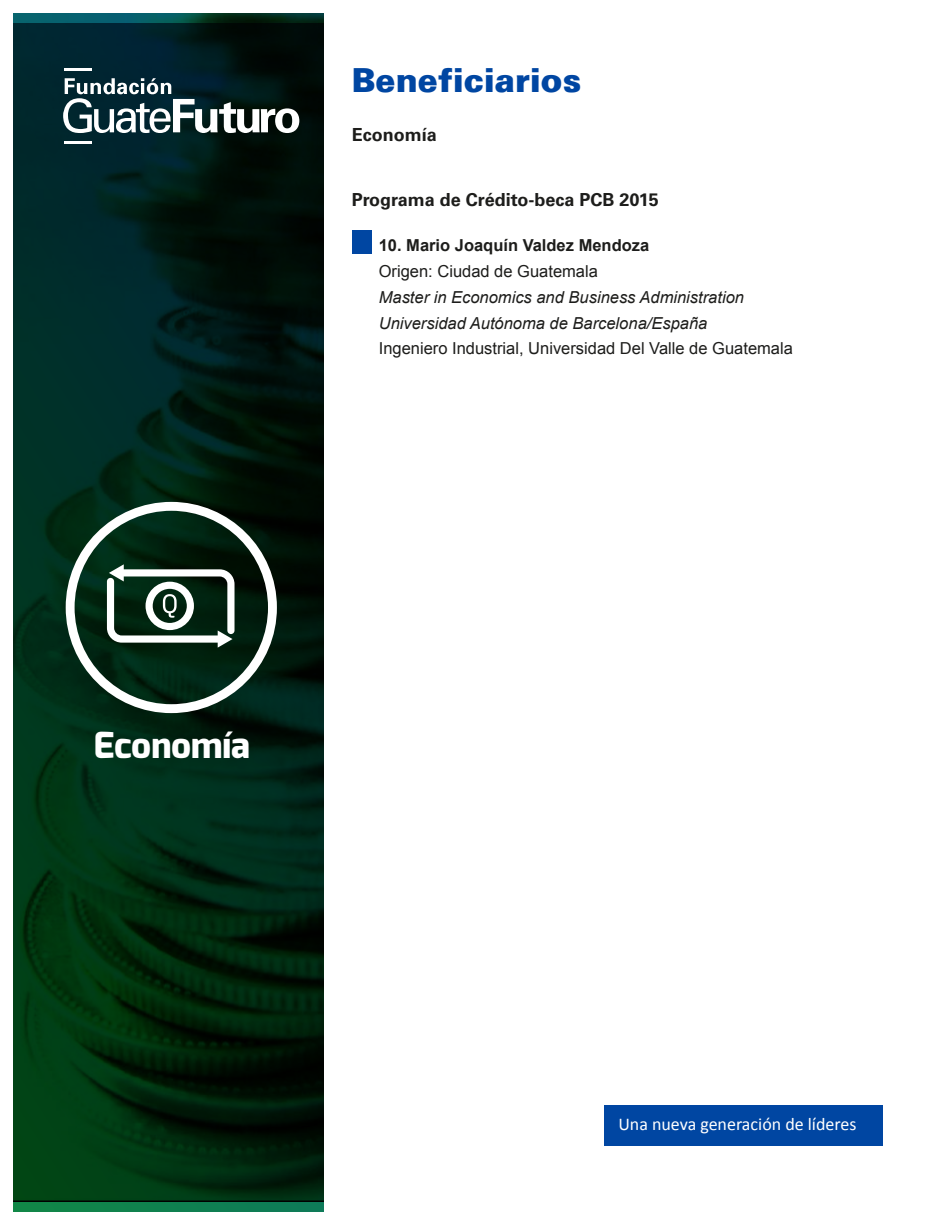
<style>
.page{position:relative;width:945px;height:1215px;background:#fff}
.page>*{position:absolute;margin:0;border:0;box-sizing:border-box;transform-origin:0 0}
.t1{font:800 36px "Exo";color:#fff}
.t2{font:900 33px "Univers";color:#0046a2}
.t3{font:700 18px "Univers";color:#1d1d1b}
.t4{font:18px "Calibri";color:#fff}
.t5{font:italic 16.5px/25.8px "Arial";color:#1d1d1b}
.t6{font:16.5px "Arial";color:#1d1d1b}
.t7{font:700 16.5px "Arial";color:#1d1d1b}
</style>
<div class="page">
<svg style="left:14px;top:24px;width:310px;height:1188px;background:#022718"></svg>
<div style="left:352px;top:230px;width:19px;height:24px;background:#0046a2"></div>
<svg style="left:63px;top:78px;width:236px;height:55px"></svg>
<hr style="left:65px;top:141px;width:27px;height:3px;background:#fff">
<hr style="left:65px;top:68px;width:27px;height:3px;background:#fff">
<div style="left:66px;top:502px;width:211px;height:211px;border:9px solid #fff;border-radius:50%"></div>
<svg style="left:107px;top:564px;width:128px;height:84px"></svg>
<div style="left:604px;top:1105px;width:279px;height:40px;background:#0046a2"></div>
<h2 class="t2" style="left:352px;top:58px;width:231px">Beneficiarios</h2>
<p class="t3" style="left:352px;top:124px;width:86px">Economía</p>
<p class="t3" style="left:352px;top:189px;width:308px">Programa de Crédito-beca PCB 2015</p>
<p class="t7" style="left:379px;top:234px;width:272px">10. Mario Joaquín Valdez Mendoza</p>
<p class="t6" style="left:379px;top:260px;width:221px">Origen: Ciudad de Guatemala</p>
<p class="t5" style="left:379px;top:284px;width:367px">Master in Economics and Business Administration<br>Universidad Autónoma de Barcelona/España</p>
<p class="t6" style="left:379px;top:338px;width:416px">Ingeniero Industrial, Universidad Del Valle de Guatemala</p>
<h1 class="t1" style="left:94px;top:722px;width:158px">Economía</h1>
<p class="t4" style="left:618px;top:1113px;width:240px">Una nueva generación de líderes</p>
</div>
